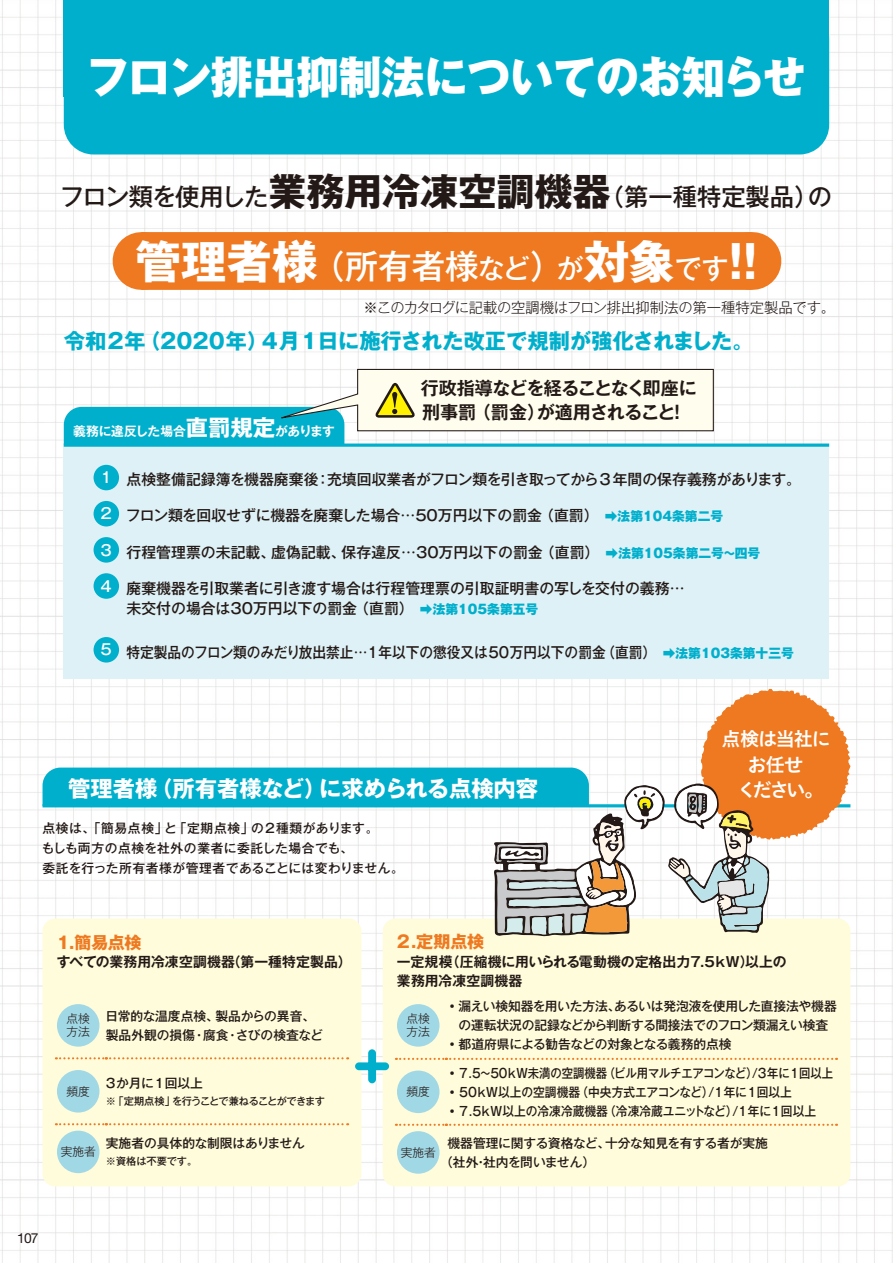
<style>
.page{position:relative;width:893px;height:1263px;background:#fff}
.page>*{position:absolute;margin:0;border:0;box-sizing:border-box;transform-origin:0 0}
.t1{font:700 45.6px "Gothic MB101 Pro";color:#fff}
.t2{font:800 44.7px "Gothic MB101 Pro";color:#fff;scale:.96 1}
.t3{font:500 24.3px "Gothic MB101 Pro";letter-spacing:-.01em;color:#231916}
.t4{font:700 22.35px "Gothic MB101 Pro";color:#fff}
.t5{font:700 21.3px "Gothic MB101 Pro";color:#00afcc}
.t6{font:19.2px/25px "Hiragino UD Sans Std W6";letter-spacing:-.06em;color:#fff;text-align:center}
.t7{font:700 18px/23.4px "Gothic MB101 Pro De";letter-spacing:-.03em;color:#231916}
.t8{font:700 16.95px "Gothic MB101 Pro";letter-spacing:-.01em;color:#ee7920}
.t9{font:500 14.85px/20.2px "Gothic MB101 Pro";color:#231916}
.t10{font:500 14.85px "Gothic MB101 Pro";color:#231916;scale:.92 1}
.t11{font:300 14.4px "Gothic MB101 Pro";letter-spacing:-.02em;color:#231916}
.t12{font:700 13.8px/19.2px "Gothic MB101 Pro De";letter-spacing:.005em;color:#231916}
.t13{font:13.8px "Helvetica Neue LT Std";color:#231916}
.t14{font:500 12.75px/19.2px "Gothic MB101 Pro";color:#231916}
.t15{font:500 12.75px/20.2px "Gothic MB101 Pro";letter-spacing:.04em;color:#231916}
.t16{font:500 12.75px/19.2px "Gothic MB101 Pro";letter-spacing:-.02em;color:#231916;text-align:center}
.t17{font:700 12.75px "Gothic MB101 Pro De";letter-spacing:-.015em;color:#fff}
.t18{font:300 11.7px/12.8px "Gothic MB101 Pro";color:#231916}
.t19{font:500 10.2px "Gothic MB101 Pro";letter-spacing:-.065em;color:#231916}
.t20{font:500 10.2px "Gothic MB101 Pro";letter-spacing:-.005em;color:#231916}
.s1{font-weight:700;font-size:37.95px}
.s2{font-weight:500;font-size:33.45px}
.s3{font-weight:500;font-size:27.3px}
.s4{font-family:"Gothic MB101 Pro";font-size:22.35px}
.s5{color:#fff}
.s6{font-weight:800;font-size:12.75px;color:#00afcc}
</style>
<div class="page">
<img style="left:0;top:0;width:893px;height:1263px">
<div style="left:141px;top:232px;width:610px;height:58px;background:#ee7920"></div>
<svg style="left:297px;top:232px;width:378px;height:58px"></svg>
<hr style="left:751px;top:232px;width:1px;height:58px;background:#ee7920">
<div style="left:64px;top:445px;width:765px;height:234px;background:#def1f6"></div>
<div style="left:94px;top:465px;width:25px;height:25px;background:#00afcc;border-radius:50%"></div>
<div style="left:94px;top:501px;width:25px;height:25px;background:#00afcc;border-radius:50%"></div>
<div style="left:94px;top:537px;width:25px;height:26px;background:#00afcc;border-radius:50%"></div>
<div style="left:94px;top:573px;width:25px;height:26px;background:#00afcc;border-radius:50%"></div>
<div style="left:94px;top:637px;width:25px;height:25px;background:#00afcc;border-radius:50%"></div>
<svg style="left:64px;top:443px;width:765px;height:4px;background:#22b9d2"></svg>
<svg style="left:64px;top:368px;width:650px;height:77px"></svg>
<div style="left:43px;top:918px;width:318px;height:268px;background:#fffcdb;border-radius:13px"></div>
<svg style="left:56px;top:1123px;width:292px;height:2px"></svg>
<div style="left:57px;top:1004px;width:42px;height:43px;background:#a1d8e6;border-radius:50%"></div>
<div style="left:57px;top:1070px;width:42px;height:42px;background:#a1d8e6;border-radius:50%"></div>
<div style="left:57px;top:1130px;width:42px;height:43px;background:#a1d8e6;border-radius:50%"></div>
<div style="left:383px;top:918px;width:467px;height:268px;background:#fffcdb;border-radius:13px"></div>
<svg style="left:396px;top:1124px;width:441px;height:2px"></svg>
<div style="left:397px;top:1004px;width:42px;height:43px;background:#a1d8e6;border-radius:50%"></div>
<div style="left:397px;top:1070px;width:42px;height:43px;background:#a1d8e6;border-radius:50%"></div>
<div style="left:397px;top:1131px;width:42px;height:43px;background:#a1d8e6;border-radius:50%"></div>
<svg style="left:56px;top:1047px;width:781px;height:38px"></svg>
<svg style="left:43px;top:689px;width:807px;height:247px"></svg>
<div style="left:64px;top:0;width:765px;height:96px;background:#00afcc"></div>
<div style="left:64px;top:9px;width:765px;height:145px;background:#00afcc;border-radius:30px"></div>
<h2 class="t2" style="left:87px;top:39px;width:750px">フロン排出抑制法についてのお知らせ</h2>
<h3 class="t3" style="left:60px;top:177px;width:774px">フロン類を使用した<span class="s1">業務用冷凍空調機器</span>（第一種特定製品）の</h3>
<h1 class="t1" style="left:135px;top:224px;width:639px">管理者様<span class="s2">（所有者様</span><span class="s3">など</span><span class="s2">）</span><span class="s3">が</span>対象<span class="s3">です</span>！！</h1>
<p class="t11" style="left:363px;top:295px;width:473px">※このカタログに記載の空調機はフロン排出抑制法の第一種特定製品です。</p>
<h3 class="t5" style="left:64px;top:323px;width:691px">令和2年（2020年）4月1日に施行された改正で規制が強化されました。</h3>
<h3 class="t7" style="left:376px;top:374px;width:323px;text-indent:45px">行政指導などを経ることなく即座に　　　刑事罰（罰金）が適用されること！</h3>
<p class="t17" style="left:73px;top:421px;width:263px">義務に違反した場合<span class="s4">直罰規定</span>があります</p>
<p class="t9" style="left:101px;top:468px;width:702px"><span class="s5">1</span> 点検整備記録簿を機器廃棄後：充填回収業者がフロン類を引き取ってから3年間の保存義務があります。</p>
<p class="t9" style="left:101px;top:504px;width:624px"><span class="s5">2</span> フロン類を回収せずに機器を廃棄した場合…50万円以下の罰金（直罰） <span class="s6">➡法第104条第二号</span></p>
<p class="t9" style="left:101px;top:540px;width:661px"><span class="s5">3</span> 行程管理票の未記載、虚偽記載、保存違反…30万円以下の罰金（直罰） <span class="s6">➡法第105条第二号～四号</span></p>
<p class="t9" style="left:127px;top:576px;width:560px;text-indent:-26px"><span class="s5">4</span> 廃棄機器を引取業者に引き渡す場合は行程管理票の引取証明書の写しを交付の義務…未交付の場合は30万円以下の罰金（直罰） <span class="s6">➡法第105条第五号</span></p>
<p class="t10" style="left:101px;top:639px;width:755px"><span class="s5">5</span> 特定製品のフロン類のみだり放出禁止…1年以下の懲役又は50万円以下の罰金（直罰） <span class="s6">➡法第103条第十三号</span></p>
<h3 class="t4" style="left:68px;top:770px;width:472px">管理者様（所有者様など）に求められる点検内容</h3>
<p class="t15" style="left:42px;top:816px;width:364px">点検は、「簡易点検」と「定期点検」の2種類があります。<br>もしも両方の点検を社外の業者に委託した場合でも、<br>委託を行った所有者様が管理者であることには変わりません。</p>
<h3 class="t6" style="left:721px;top:726px;width:111px">点検は当社にお任せ<br>ください。</h3>
<h3 class="t8" style="left:57px;top:928px;width:86px">1.簡易点検</h3>
<p class="t12" style="left:57px;top:951px;width:296px">すべての業務用冷凍空調機器（第一種特定製品）</p>
<p class="t18" style="left:67px;top:1011px;width:25px">点検方法</p>
<p class="t14" style="left:105px;top:1005px;width:219px">日常的な温度点検、製品からの異音、製品外観の損傷・腐食・さびの検査など</p>
<p class="t18" style="left:67px;top:1083px;width:25px">頻度</p>
<p class="t14" style="left:106px;top:1072px;width:99px">3か月に1回以上</p>
<p class="t19" style="left:106px;top:1092px;width:221px">※「定期点検」を行うことで兼ねることができます</p>
<p class="t18" style="left:61px;top:1144px;width:37px">実施者</p>
<p class="t14" style="left:106px;top:1132px;width:201px">実施者の具体的な制限はありません</p>
<p class="t20" style="left:106px;top:1153px;width:93px">※資格は不要です。</p>
<p class="t13" style="left:17px;top:1230px;width:23px">107</p>
<h3 class="t8" style="left:397px;top:928px;width:89px">2.定期点検</h3>
<p class="t12" style="left:397px;top:950px;width:391px">一定規模（圧縮機に用いられる電動機の定格出力7.5kW）以上の業務用冷凍空調機器</p>
<p class="t18" style="left:407px;top:1011px;width:25px">点検方法</p>
<p class="t16" style="left:446px;top:995px;width:392px">• 漏えい検知器を用いた方法、あるいは発泡液を使用した直接法や機器の運転状況の記録などから判断する間接法でのフロン類漏えい検査</p>
<p class="t14" style="left:446px;top:1033px;width:287px">• 都道府県による勧告などの対象となる義務的点検</p>
<p class="t18" style="left:407px;top:1084px;width:25px">頻度</p>
<p class="t14" style="left:446px;top:1061px;width:389px">• 7.5～50kW未満の空調機器（ビル用マルチエアコンなど）/3年に1回以上</p>
<p class="t14" style="left:446px;top:1081px;width:348px">• 50kW以上の空調機器（中央方式エアコンなど）/1年に1回以上</p>
<p class="t14" style="left:446px;top:1100px;width:372px">• 7.5kW以上の冷凍冷蔵機器（冷凍冷蔵ユニットなど）/1年に1回以上</p>
<p class="t18" style="left:401px;top:1144px;width:37px">実施者</p>
<p class="t14" style="left:440px;top:1132px;width:329px;text-indent:7px">機器管理に関する資格など、十分な知見を有する者が実施（社外・社内を問いません）</p>
</div>
